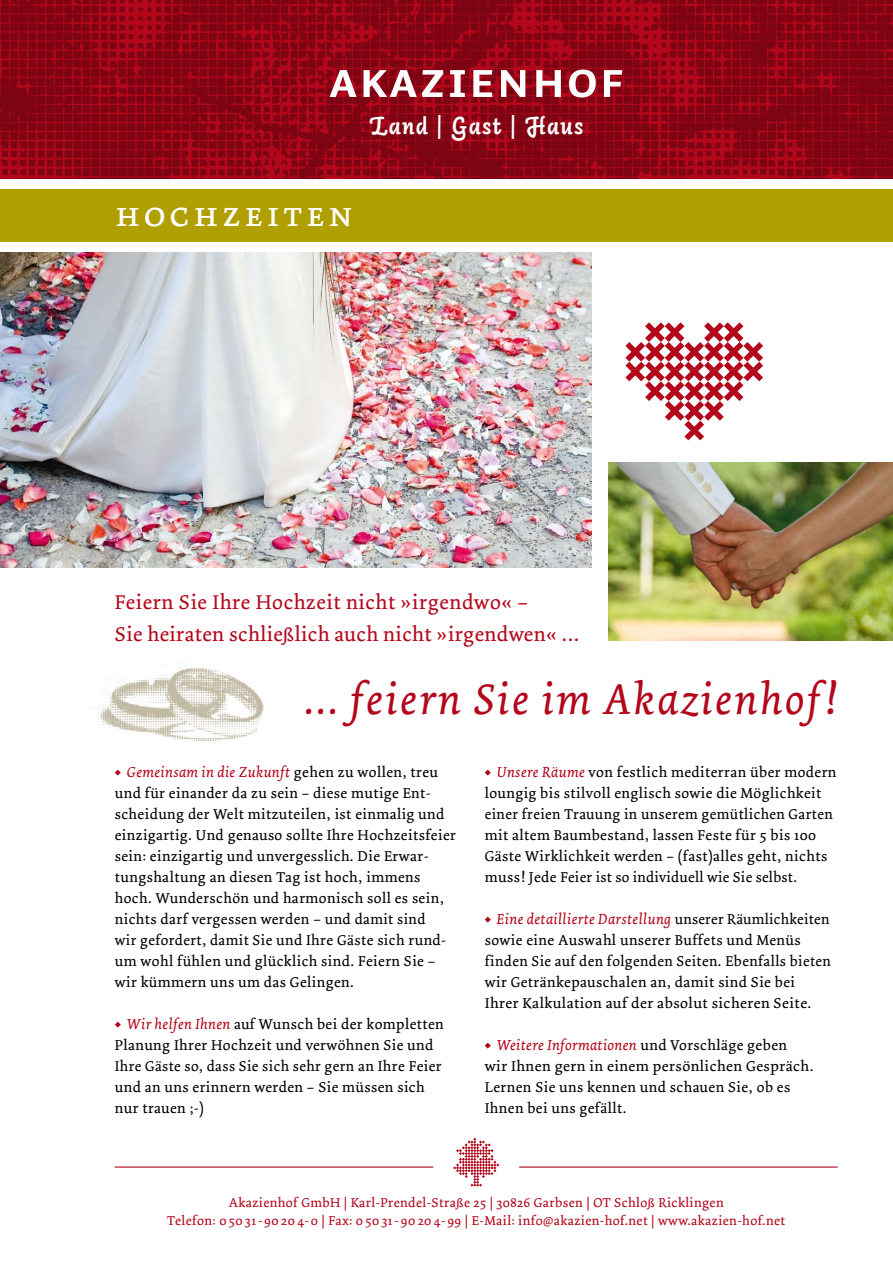
<style>
.page{position:relative;width:893px;height:1263px;background:#fff}
.page>*{position:absolute;margin:0;border:0;box-sizing:border-box;transform-origin:0 0}
.t1{font:51.3px "Auto 3 Bold Sm Cp";letter-spacing:.03em;color:#fff}
.t2{font:italic 45px "Dolly";letter-spacing:.05em;color:#b3071b}
.t3{font:36px "Dolly Small Caps";letter-spacing:.08em;color:#fff}
.t4{font:italic 700 24.3px "Auto 3";letter-spacing:.05em;color:#fff}
.t5{font:21px/31.5px "Dolly";letter-spacing:.02em;color:#b3071b}
.t6{font:italic 15.3px "Dolly";letter-spacing:.02em;color:#b3071b}
.t7{font:15px/21px "Dolly";letter-spacing:.03em;color:#000}
.t8{font:13.5px/18px "Dolly";letter-spacing:.03em;color:#b3071b;text-align:center}
.s1{font-style:italic;font-size:15.3px;color:#b3071b}
.s2{font-style:normal;font-size:15px;color:#000}
</style>
<div class="page">
<img style="left:0;top:252px;width:591px;height:315px">
<img style="left:0;top:0;width:893px;height:178px">
<img style="left:608px;top:462px;width:285px;height:178px">
<div style="left:0;top:189px;width:893px;height:53px;background:#b09f00"></div>
<svg style="left:115px;top:769px;width:6px;height:6px"></svg>
<svg style="left:115px;top:1021px;width:6px;height:6px"></svg>
<svg style="left:625px;top:322px;width:138px;height:118px"></svg>
<svg style="left:485px;top:769px;width:6px;height:6px"></svg>
<svg style="left:485px;top:916px;width:6px;height:6px"></svg>
<svg style="left:485px;top:1042px;width:6px;height:6px"></svg>
<img style="left:98px;top:661px;width:166px;height:81px">
<svg style="left:453px;top:1138px;width:46px;height:49px"></svg>
<hr style="left:115px;top:1166px;width:318px;height:1px;background:#b3071b">
<hr style="left:519px;top:1166px;width:319px;height:1px;background:#b3071b">
<h1 class="t1" style="left:328px;top:50px;width:297px">Akazienhof</h1>
<h3 class="t4" style="left:369px;top:111px;width:216px">Land | Gast | Haus</h3>
<h3 class="t3" style="left:115px;top:193px;width:240px">hochzeiten</h3>
<h3 class="t5" style="left:115px;top:587px;width:466px">Feiern Sie Ihre Hochzeit nicht »irgendwo« –<br>Sie heiraten schließlich auch nicht »irgendwen« …</h3>
<h2 class="t2" style="left:304px;top:672px;width:535px">… feiern Sie im Akazienhof!</h2>
<p class="t7" style="left:485px;top:762px;width:353px;text-indent:12px"><span class="s1">Unsere Räume</span> von festlich mediterran über modern loungig bis stilvoll englisch sowie die Möglichkeit einer freien Trauung in unserem gemütlichen Garten mit altem Baumbestand, lassen Feste für 5 bis 100<br>Gäste Wirklichkeit werden – (fast)alles geht, nichts muss! Jede Feier ist so individuell wie Sie selbst.</p>
<p class="t6" style="left:497px;top:910px;width:334px">Eine detaillierte Darstellung <span class="s2">unserer Räumlichkeiten</span></p>
<p class="t7" style="left:485px;top:930px;width:348px">sowie eine Auswahl unserer Buffets und Menüs finden Sie auf den folgenden Seiten. Ebenfalls bieten wir Getränkepauschalen an, damit sind Sie bei Ihrer Kalkulation auf der absolut sicheren Seite.</p>
<p class="t6" style="left:497px;top:1036px;width:292px">Weitere Informationen <span class="s2">und Vorschläge geben</span></p>
<p class="t7" style="left:485px;top:1056px;width:330px">wir Ihnen gern in einem persönlichen Gespräch.<br>Lernen Sie uns kennen und schauen Sie, ob es<br>Ihnen bei uns gefällt.</p>
<p class="t6" style="left:127px;top:763px;width:313px">Gemeinsam in die Zukunft <span class="s2">gehen zu wollen, treu</span></p>
<p class="t7" style="left:115px;top:783px;width:343px">und für einander da zu sein – diese mutige Ent&shy;scheidung der Welt mitzuteilen, ist einmalig und einzigartig. Und genauso sollte Ihre Hochzeitsfeier sein: einzigartig und unvergesslich. Die Erwar&shy;tungshaltung an diesen Tag ist hoch, immens hoch. Wunderschön und harmonisch soll es sein, nichts darf vergessen werden – und damit sind<br>wir gefordert, damit Sie und Ihre Gäste sich rund-- um wohl fühlen und glücklich sind. Feiern Sie – wir kümmern uns um das Gelingen.</p>
<p class="t7" style="left:115px;top:1014px;width:330px;text-indent:12px"><span class="s1">Wir helfen Ihnen</span> auf Wunsch bei der kompletten Planung Ihrer Hochzeit und verwöhnen Sie und Ihre Gäste so, dass Sie sich sehr gern an Ihre Feier und an uns erinnern werden – Sie müssen sich nur trauen ;-)</p>
<p class="t8" style="left:167px;top:1194px;width:619px">Akazienhof GmbH | Karl-Prendel-Straße 25 | 30826 Garbsen | OT Schloß Ricklingen<br>Telefon: 0 50 31- 90 20 4- 0 | Fax: 0 50 31- 90 20 4- 99 | E-Mail: info@akazien-hof.net | www.akazien-hof.net</p>
</div>
